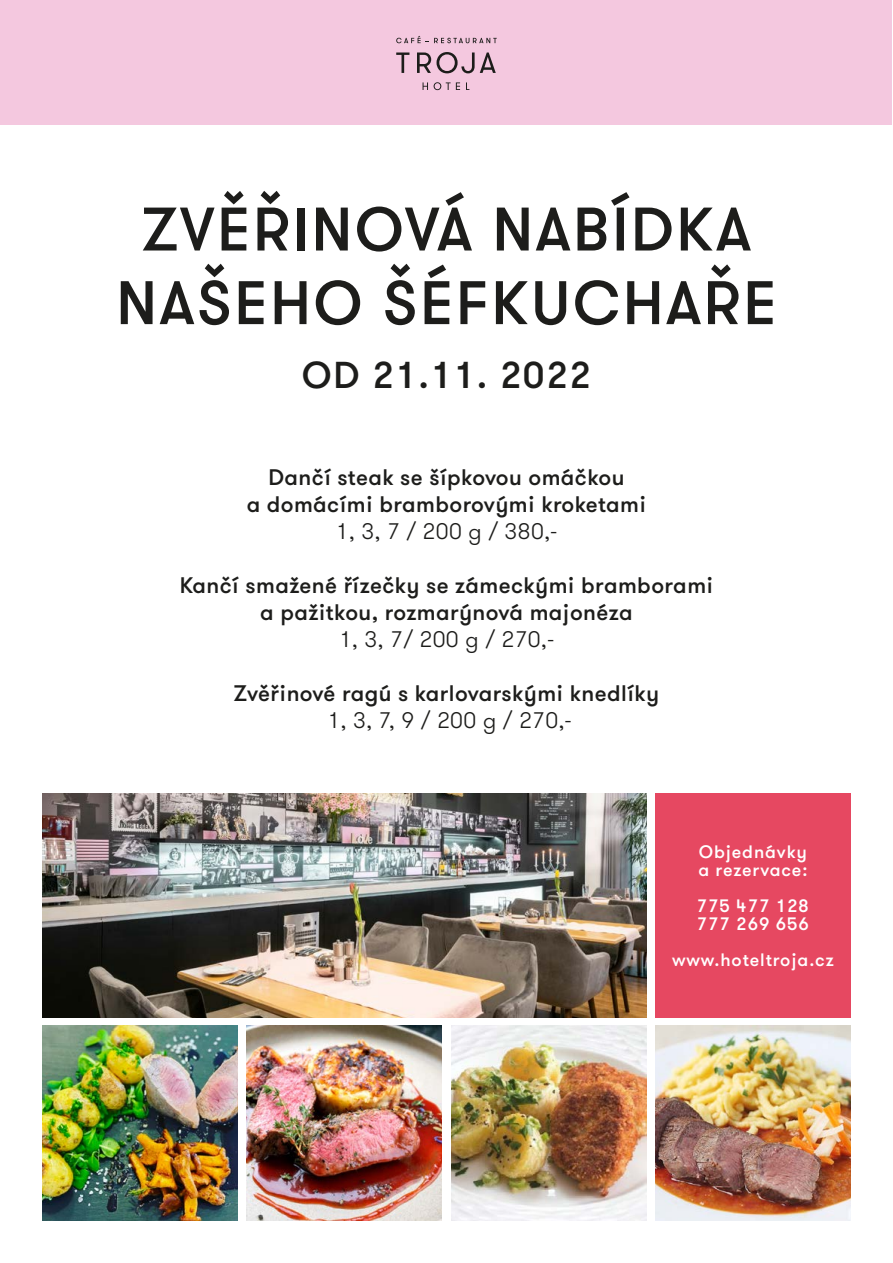
<style>
.page{position:relative;width:893px;height:1263px;background:#fff}
.page>*{position:absolute;margin:0;border:0;box-sizing:border-box;transform-origin:0 0}
.t1{font:500 61.35px/73.7px "GT Walsheim";letter-spacing:.04em;color:#1d1d1b;text-align:center}
.t2{font:500 37.35px "GT Walsheim";letter-spacing:.04em;color:#1d1d1b}
.t3{font:500 22.5px/27px "GT Walsheim";letter-spacing:.02em;color:#1d1d1b;text-align:center}
.t4{font:300 22.5px "GT Walsheim";letter-spacing:.02em;color:#1d1d1b}
.t5{font:500 18px/18px "GT Walsheim";letter-spacing:.05em;color:#fff}
</style>
<div class="page">
<div style="left:1px;top:1px;width:891px;height:124px;background:#f4c8df"></div>
<svg style="left:396px;top:52px;width:13px;height:21px"></svg>
<svg style="left:417px;top:52px;width:79px;height:21px"></svg>
<svg style="left:423px;top:82px;width:5px;height:8px"></svg>
<svg style="left:434px;top:82px;width:26px;height:8px"></svg>
<svg style="left:396px;top:36px;width:101px;height:7px"></svg>
<img style="left:247px;top:1025px;width:195px;height:195px">
<img style="left:43px;top:1025px;width:195px;height:195px">
<div style="left:655px;top:793px;width:195px;height:224px;background:#e64861"></div>
<img style="left:655px;top:1025px;width:195px;height:195px">
<img style="left:451px;top:1025px;width:195px;height:195px">
<img style="left:43px;top:793px;width:603px;height:224px">
<h1 class="t1" style="left:116px;top:193px;width:662px">ZVĚŘINOVÁ NABÍDKA<br>NAŠEHO ŠÉFKUCHAŘE</h1>
<h2 class="t2" style="left:302px;top:352px;width:291px">OD 21.11. 2022</h2>
<p class="t3" style="left:247px;top:464px;width:401px">Dančí steak se šípkovou omáčkou<br>a domácími bramborovými kroketami</p>
<p class="t4" style="left:336px;top:516px;width:223px">1, 3, 7 / 200 g / 380,-</p>
<p class="t3" style="left:180px;top:572px;width:535px">Kančí smažené řízečky se zámeckými bramborami a pažitkou, rozmarýnová majonéza</p>
<p class="t4" style="left:339px;top:624px;width:216px">1, 3, 7/ 200 g / 270,-</p>
<p class="t3" style="left:234px;top:680px;width:427px">Zvěřinové ragú s karlovarskými knedlíky</p>
<p class="t4" style="left:328px;top:705px;width:245px">1, 3, 7, 9 / 200 g / 270,-</p>
<p class="t5" style="left:698px;top:843px;width:111px">Objednávky a rezervace:</p>
<p class="t5" style="left:697px;top:897px;width:113px">775 477 128<br>777 269 656</p>
<p class="t5" style="left:672px;top:951px;width:163px">www.hoteltroja.cz</p>
</div>
